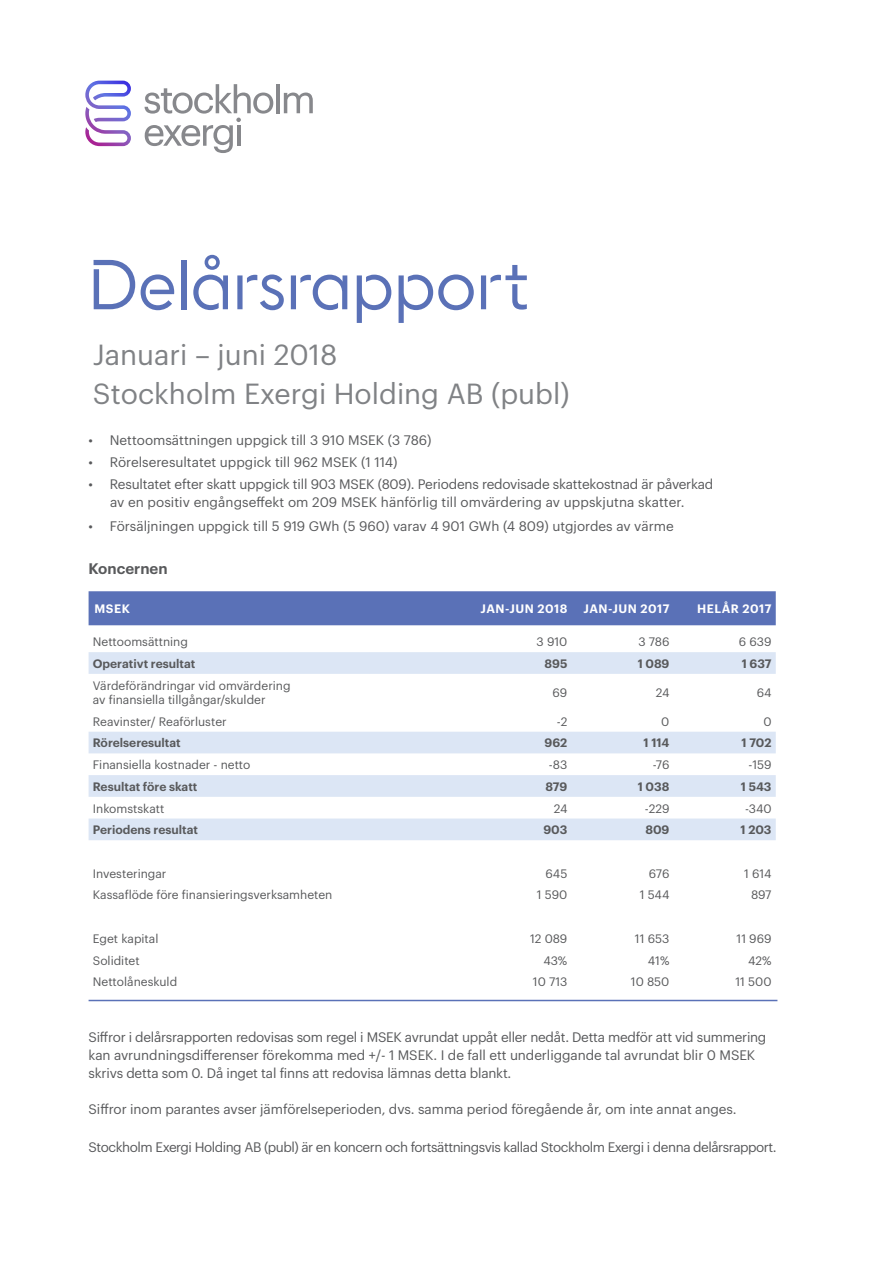
<style>
.page{position:relative;width:893px;height:1263px;background:#fff}
.page>*{position:absolute;margin:0;border:0;box-sizing:border-box;transform-origin:0 0}
.t1{font:69px "Stockholm Exergi Headline";color:#5a71b7}
.t2{font:28.5px/39px "Graphik";color:#808285}
.t3{font:600 15px "Graphik";color:#58595b}
.t4{font:13.5px/18px "Graphik";letter-spacing:-.015em;color:#58595b;text-align:center}
.t5{font:13.5px "Graphik";letter-spacing:-.035em;color:#58595b}
.t6{font:12px/14.4px "Graphik";color:#58595b}
.t7{font:600 12px "Graphik";color:#58595b}
.t8{font:600 12px "Graphik";letter-spacing:.04em;color:#fff}
</style>
<div class="page">
<svg style="left:284px;top:93px;width:29px;height:20px"></svg>
<svg style="left:145px;top:84px;width:128px;height:69px"></svg>
<hr style="left:276px;top:84px;width:4px;height:29px;background:#87888c">
<svg style="left:85px;top:81px;width:46px;height:65px"></svg>
<div style="left:89px;top:591px;width:687px;height:34px;background:#5a71b7"></div>
<svg style="left:89px;top:652px;width:687px;height:188px"></svg>
<hr style="left:89px;top:1000px;width:688px;height:1px;background:#5a71b7">
<h1 class="t1" style="left:89px;top:245px;width:442px">Delårsrapport</h1>
<h2 class="t2" style="left:93px;top:333px;width:478px">Januari – juni 2018<br>Stockholm Exergi Holding AB (publ)</h2>
<p class="t4" style="left:89px;top:430px;width:344px">• Nettoomsättningen uppgick till 3 910 MSEK (3 786)</p>
<p class="t4" style="left:89px;top:452px;width:311px">• Rörelseresultatet uppgick till 962 MSEK (1 114)</p>
<p class="t4" style="left:89px;top:474px;width:626px">• Resultatet efter skatt uppgick till 903 MSEK (809). Periodens redovisade skattekostnad är påverkad av en positiv engångseffekt om 209 MSEK hänförlig till omvärdering av uppskjutna skatter.</p>
<p class="t4" style="left:89px;top:516px;width:587px">• Försäljningen uppgick till 5 919 GWh (5 960) varav 4 901 GWh (4 809) utgjordes av värme</p>
<p class="t3" style="left:89px;top:557px;width:81px">Koncernen</p>
<p class="t8" style="left:95px;top:600px;width:37px">MSEK</p>
<p class="t8" style="left:481px;top:600px;width:88px">JAN-JUN 2018</p>
<p class="t8" style="left:584px;top:600px;width:87px">JAN-JUN 2017</p>
<p class="t8" style="left:697px;top:600px;width:76px">HELÅR 2017</p>
<p class="t6" style="left:93px;top:634px;width:97px">Nettoomsättning</p>
<p class="t6" style="left:537px;top:634px;width:32px">3 910</p>
<p class="t6" style="left:638px;top:634px;width:33px">3 786</p>
<p class="t6" style="left:739px;top:634px;width:34px">6 639</p>
<p class="t7" style="left:93px;top:654px;width:104px">Operativt resultat</p>
<p class="t7" style="left:545px;top:654px;width:24px">895</p>
<p class="t7" style="left:638px;top:654px;width:33px">1 089</p>
<p class="t7" style="left:742px;top:654px;width:31px">1 637</p>
<p class="t6" style="left:93px;top:677px;width:199px">Värdeförändringar vid omvärdering av finansiella tillgångar/skulder</p>
<p class="t6" style="left:553px;top:684px;width:16px">69</p>
<p class="t6" style="left:656px;top:684px;width:15px">24</p>
<p class="t6" style="left:757px;top:684px;width:16px">64</p>
<p class="t6" style="left:93px;top:713px;width:135px">Reavinster/ Reaförluster</p>
<p class="t6" style="left:557px;top:713px;width:12px">-2</p>
<p class="t6" style="left:661px;top:713px;width:10px">0</p>
<p class="t6" style="left:763px;top:713px;width:10px">0</p>
<p class="t7" style="left:93px;top:734px;width:89px">Rörelseresultat</p>
<p class="t7" style="left:545px;top:734px;width:24px">962</p>
<p class="t7" style="left:644px;top:734px;width:27px">1 114</p>
<p class="t7" style="left:742px;top:734px;width:31px">1 702</p>
<p class="t6" style="left:93px;top:756px;width:159px">Finansiella kostnader - netto</p>
<p class="t6" style="left:549px;top:756px;width:20px">-83</p>
<p class="t6" style="left:653px;top:756px;width:18px">-76</p>
<p class="t6" style="left:749px;top:756px;width:24px">-159</p>
<p class="t7" style="left:93px;top:777px;width:106px">Resultat före skatt</p>
<p class="t7" style="left:546px;top:777px;width:23px">879</p>
<p class="t7" style="left:638px;top:777px;width:33px">1 038</p>
<p class="t7" style="left:741px;top:777px;width:32px">1 543</p>
<p class="t6" style="left:93px;top:800px;width:73px">Inkomstskatt</p>
<p class="t6" style="left:554px;top:800px;width:15px">24</p>
<p class="t6" style="left:645px;top:800px;width:26px">-229</p>
<p class="t6" style="left:745px;top:800px;width:28px">-340</p>
<p class="t7" style="left:93px;top:821px;width:107px">Periodens resultat</p>
<p class="t7" style="left:543px;top:821px;width:25px">903</p>
<p class="t7" style="left:645px;top:821px;width:25px">809</p>
<p class="t7" style="left:740px;top:821px;width:33px">1 203</p>
<p class="t6" style="left:93px;top:865px;width:75px">Investeringar</p>
<p class="t6" style="left:546px;top:865px;width:23px">645</p>
<p class="t6" style="left:649px;top:865px;width:22px">676</p>
<p class="t6" style="left:744px;top:865px;width:29px">1 614</p>
<p class="t6" style="left:93px;top:887px;width:241px">Kassaflöde före finansieringsverksamheten</p>
<p class="t6" style="left:537px;top:887px;width:32px">1 590</p>
<p class="t6" style="left:640px;top:887px;width:31px">1 544</p>
<p class="t6" style="left:751px;top:887px;width:22px">897</p>
<p class="t6" style="left:93px;top:930px;width:67px">Eget kapital</p>
<p class="t6" style="left:530px;top:930px;width:39px">12 089</p>
<p class="t6" style="left:635px;top:930px;width:36px">11 653</p>
<p class="t6" style="left:737px;top:930px;width:36px">11 969</p>
<p class="t6" style="left:93px;top:952px;width:48px">Soliditet</p>
<p class="t6" style="left:543px;top:952px;width:25px">43%</p>
<p class="t6" style="left:648px;top:952px;width:23px">41%</p>
<p class="t6" style="left:748px;top:952px;width:25px">42%</p>
<p class="t6" style="left:93px;top:974px;width:86px">Nettolåneskuld</p>
<p class="t6" style="left:533px;top:974px;width:36px">10 713</p>
<p class="t6" style="left:631px;top:974px;width:40px">10 850</p>
<p class="t6" style="left:735px;top:974px;width:38px">11 500</p>
<p class="t4" style="left:89px;top:1027px;width:679px;text-align:left">Siffror i delårsrapporten redovisas som regel i MSEK avrundat uppåt eller nedåt. Detta medför att vid summering kan avrundningsdifferenser förekomma med +/- 1 MSEK. I de fall ett underliggande tal avrundat blir 0 MSEK skrivs detta som 0. Då inget tal finns att redovisa lämnas detta blankt.</p>
<p class="t4" style="left:89px;top:1099px;width:650px">Siffror inom parantes avser jämförelseperioden, dvs. samma period föregående år, om inte annat anges.</p>
<p class="t5" style="left:89px;top:1136px;width:690px">Stockholm Exergi Holding AB (publ) är en koncern och fortsättningsvis kallad Stockholm Exergi i denna delårsrapport.</p>
</div>
